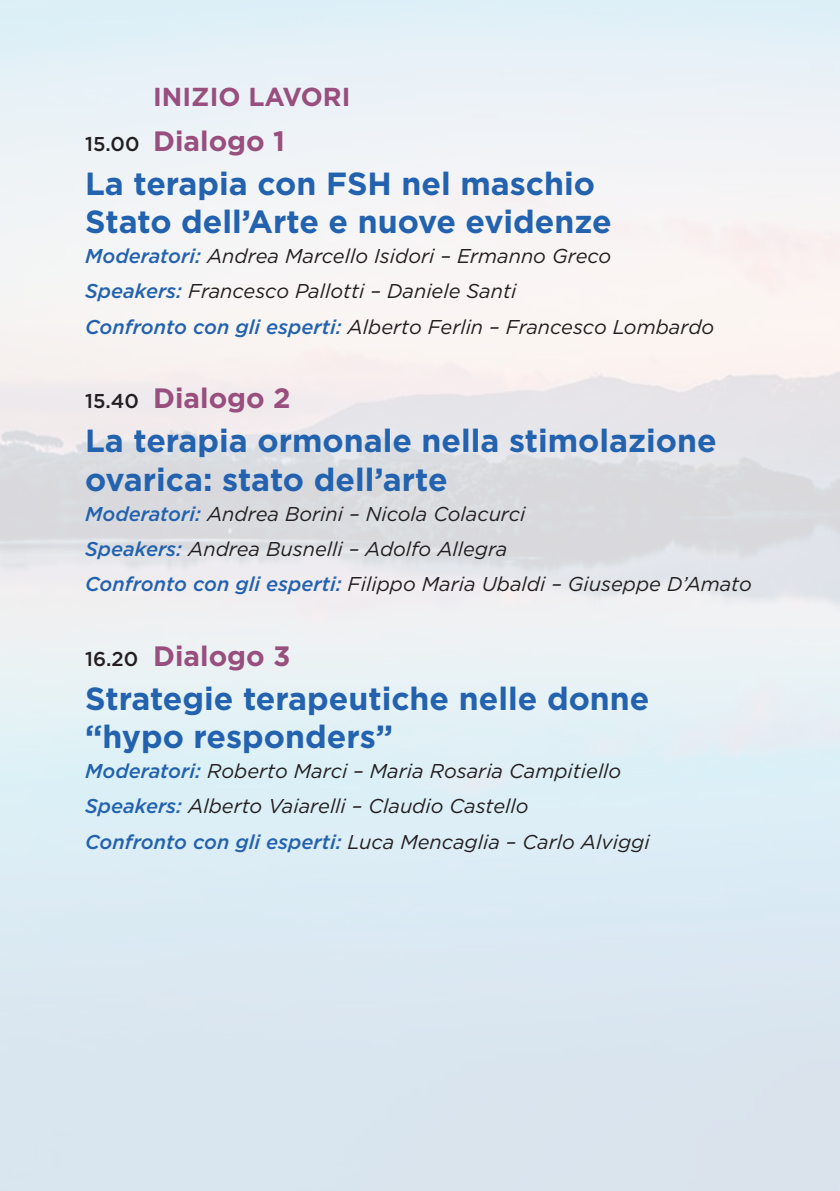
<style>
.page{position:relative;width:840px;height:1191px;background:#fff}
.page>*{position:absolute;margin:0;border:0;box-sizing:border-box;transform-origin:0 0}
.titolo_sessione_2020{font:700 32px/38.4px "Gotham";color:#2362af}
.sessione_2020{font:700 28px "Gotham";color:#994f7e}
.t1{font:700 26px "Gotham";color:#994f7e}
.relatori_speakers{font:italic 20px "Gotham";color:#231f20}
.esperti{font:italic 20px "Gotham";color:#231f20}
.s1{font-weight:500;font-size:20px;color:#231f20}
.s2{font-weight:500;color:#2362af}
</style>
<div class="page">
<p class="t1" style="left:153px;top:79px;width:199px">INIZIO LAVORI</p>
<p class="sessione_2020" style="left:85px;top:122px;width:201px"><span class="s1">15.00</span> Dialogo 1</p>
<p class="titolo_sessione_2020" style="left:85px;top:164px;width:528px">La terapia con FSH nel maschio<br>Stato dell’Arte e nuove evidenze</p>
<p class="relatori_speakers" style="left:85px;top:243px;width:527px"><span class="s2">Moderatori:</span> Andrea Marcello Isidori – Ermanno Greco</p>
<p class="relatori_speakers" style="left:85px;top:278px;width:432px"><span class="s2">Speakers:</span> Francesco Pallotti – Daniele Santi</p>
<p class="esperti" style="left:85px;top:314px;width:630px"><span class="s2">Confronto con gli esperti:</span> Alberto Ferlin – Francesco Lombardo</p>
<p class="sessione_2020" style="left:85px;top:380px;width:207px"><span class="s1">15.40</span> Dialogo 2</p>
<p class="titolo_sessione_2020" style="left:85px;top:422px;width:632px">La terapia ormonale nella stimolazione ovarica: stato dell’arte</p>
<p class="relatori_speakers" style="left:85px;top:500px;width:441px"><span class="s2">Moderatori:</span> Andrea Borini – Nicola Colacurci</p>
<p class="relatori_speakers" style="left:85px;top:536px;width:423px"><span class="s2">Speakers:</span> Andrea Busnelli – Adolfo Allegra</p>
<p class="esperti" style="left:85px;top:571px;width:668px"><span class="s2">Confronto con gli esperti:</span> Filippo Maria Ubaldi – Giuseppe D’Amato</p>
<p class="sessione_2020" style="left:85px;top:637px;width:207px"><span class="s1">16.20</span> Dialogo 3</p>
<p class="titolo_sessione_2020" style="left:85px;top:679px;width:565px">Strategie terapeutiche nelle donne “hypo responders”</p>
<p class="relatori_speakers" style="left:85px;top:758px;width:537px"><span class="s2">Moderatori:</span> Roberto Marci – Maria Rosaria Campitiello</p>
<p class="relatori_speakers" style="left:85px;top:793px;width:444px"><span class="s2">Speakers:</span> Alberto Vaiarelli – Claudio Castello</p>
<p class="esperti" style="left:85px;top:829px;width:565px"><span class="s2">Confronto con gli esperti:</span> Luca Mencaglia – Carlo Alviggi</p>
</div>
